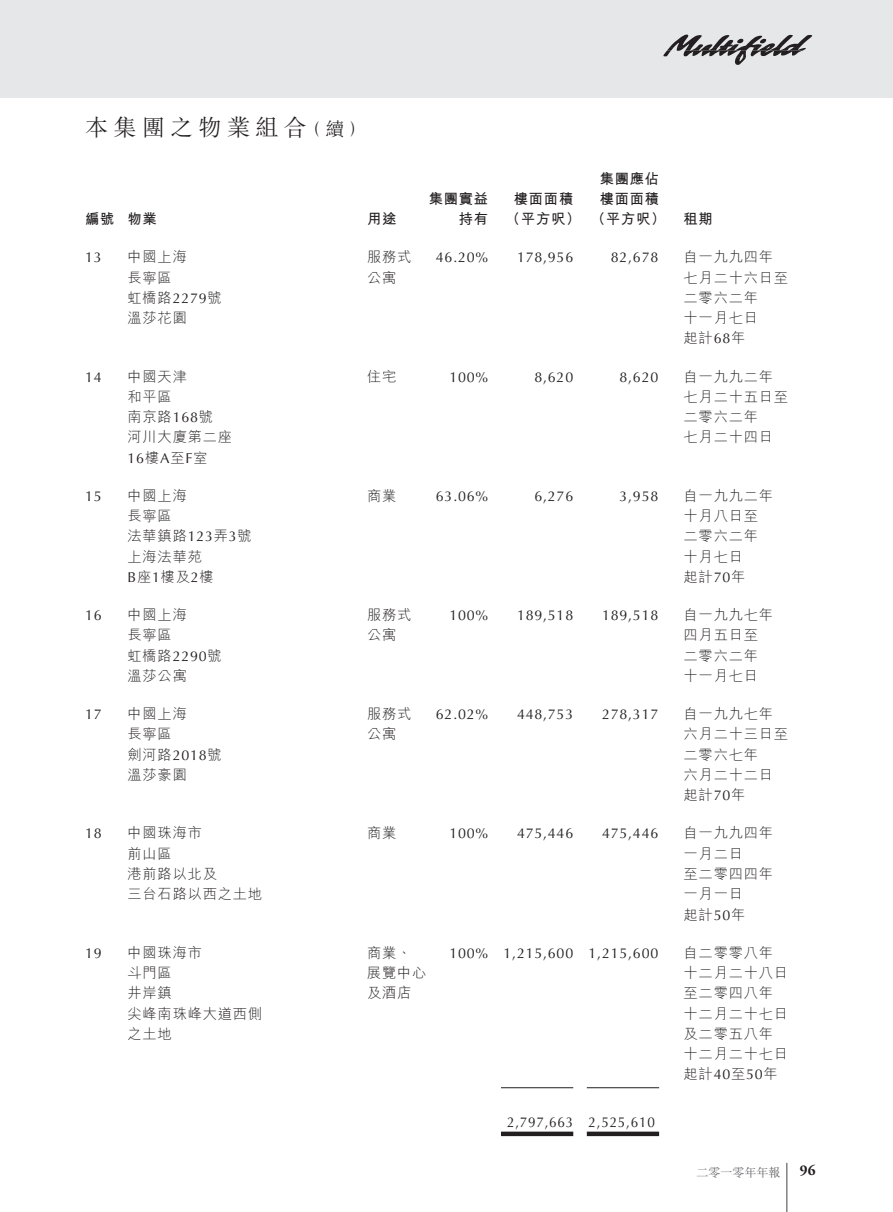
<style>
.page{position:relative;width:893px;height:1212px;background:#fff}
.page>*{position:absolute;margin:0;border:0;box-sizing:border-box;transform-origin:0 0}
.t1{font:300 23.25px "M Sung HK";letter-spacing:.22em;color:#231f20}
.t2{font:700 15px "Adobe Garamond Pro";color:#231f20}
.t3{font:300 14.25px/20.2px "M Hei HK";letter-spacing:.055em;color:#231f20}
.t4{font:14.25px "Optima LT Std";letter-spacing:.055em;color:#231f20}
.t5{font:700 14.25px "M Hei HK";letter-spacing:.055em;color:#231f20}
.t6{font:14.25px "Optima LT Std";letter-spacing:.055em;color:#231f20;scale:.95 1}
.t7{font:300 12px "M Sung HK";color:#57585a}
.s1{font-size:18.75px}
.s2{font-family:"Optima LT Std";font-weight:400}
.s3{font-family:"M Hei HK";font-weight:300}
</style>
<div class="page">
<div style="left:0;top:0;width:893px;height:98px;background:#e6e7e9"></div>
<hr style="left:786px;top:1163px;width:1px;height:49px;background:#808285">
<svg style="left:663px;top:35px;width:149px;height:30px"></svg>
<hr style="left:501px;top:1087px;width:72px;height:1px;background:#231f20">
<hr style="left:587px;top:1087px;width:72px;height:1px;background:#231f20">
<div style="left:501px;top:1131px;width:72px;height:5px;background:#231f20"></div>
<div style="left:587px;top:1131px;width:72px;height:5px;background:#231f20"></div>
<p class="t1" style="left:85px;top:111px;width:284px">本集團之物業組合<span class="s1">（續）</span></p>
<p class="t5" style="left:600px;top:168px;width:61px">集團應佔</p>
<p class="t5" style="left:429px;top:188px;width:61px">集團實益</p>
<p class="t5" style="left:514px;top:188px;width:61px">樓面面積</p>
<p class="t5" style="left:600px;top:188px;width:61px">樓面面積</p>
<p class="t5" style="left:85px;top:209px;width:73px">編號 物業</p>
<p class="t5" style="left:367px;top:209px;width:31px">用途</p>
<p class="t5" style="left:459px;top:209px;width:208px">持有 （平方呎） （平方呎）</p>
<p class="t5" style="left:684px;top:209px;width:31px">租期</p>
<p class="t4" style="left:85px;top:249px;width:18px">13</p>
<p class="t3" style="left:128px;top:246px;width:61px">中國上海</p>
<p class="t3" style="left:367px;top:246px;width:46px">服務式</p>
<p class="t4" style="left:436px;top:249px;width:54px">46.20%</p>
<p class="t4" style="left:517px;top:249px;width:58px">178,956</p>
<p class="t4" style="left:611px;top:249px;width:49px">82,678</p>
<p class="t3" style="left:684px;top:246px;width:91px">自一九九四年</p>
<p class="t3" style="left:128px;top:267px;width:46px">長寧區</p>
<p class="t3" style="left:367px;top:267px;width:31px">公寓</p>
<p class="t3" style="left:684px;top:267px;width:106px">七月二十六日至</p>
<p class="t3" style="left:128px;top:287px;width:96px">虹橋路<span class="s2">2279</span>號</p>
<p class="t3" style="left:684px;top:287px;width:76px">二零六二年</p>
<p class="t3" style="left:128px;top:307px;width:61px">溫莎花園</p>
<p class="t3" style="left:684px;top:307px;width:76px">十一月七日起計<span class="s2">68</span>年</p>
<p class="t4" style="left:85px;top:369px;width:18px">14</p>
<p class="t3" style="left:128px;top:366px;width:61px">中國天津</p>
<p class="t3" style="left:367px;top:366px;width:31px">住宅</p>
<p class="t4" style="left:449px;top:369px;width:40px">100%</p>
<p class="t4" style="left:534px;top:369px;width:40px">8,620</p>
<p class="t4" style="left:619px;top:369px;width:40px">8,620</p>
<p class="t3" style="left:684px;top:366px;width:91px">自一九九二年</p>
<p class="t3" style="left:128px;top:386px;width:46px">和平區</p>
<p class="t3" style="left:684px;top:386px;width:106px">七月二十五日至</p>
<p class="t3" style="left:128px;top:406px;width:87px">南京路<span class="s2">168</span>號</p>
<p class="t3" style="left:684px;top:406px;width:76px">二零六二年</p>
<p class="t3" style="left:128px;top:426px;width:106px">河川大廈第二座</p>
<p class="t3" style="left:684px;top:426px;width:91px">七月二十四日</p>
<p class="t4" style="left:128px;top:450px;width:81px">16<span class="s3">樓</span>A<span class="s3">至</span>F<span class="s3">室</span></p>
<p class="t4" style="left:85px;top:488px;width:18px">15</p>
<p class="t3" style="left:128px;top:485px;width:61px">中國上海</p>
<p class="t3" style="left:367px;top:485px;width:31px">商業</p>
<p class="t4" style="left:436px;top:488px;width:54px">63.06%</p>
<p class="t4" style="left:534px;top:488px;width:40px">6,276</p>
<p class="t4" style="left:619px;top:488px;width:40px">3,958</p>
<p class="t3" style="left:684px;top:485px;width:91px">自一九九二年</p>
<p class="t3" style="left:128px;top:505px;width:46px">長寧區</p>
<p class="t3" style="left:684px;top:505px;width:76px">十月八日至</p>
<p class="t3" style="left:128px;top:525px;width:126px">法華鎮路<span class="s2">123</span>弄<span class="s2">3</span>號</p>
<p class="t3" style="left:684px;top:525px;width:76px">二零六二年</p>
<p class="t3" style="left:128px;top:546px;width:76px">上海法華苑</p>
<p class="t3" style="left:684px;top:546px;width:61px">十月七日</p>
<p class="t3" style="left:128px;top:566px;width:88px"><span class="s2">B</span>座<span class="s2">1</span>樓及<span class="s2">2</span>樓</p>
<p class="t3" style="left:684px;top:566px;width:63px">起計<span class="s2">70</span>年</p>
<p class="t4" style="left:85px;top:607px;width:18px">16</p>
<p class="t3" style="left:128px;top:604px;width:61px">中國上海</p>
<p class="t3" style="left:367px;top:604px;width:46px">服務式</p>
<p class="t4" style="left:449px;top:607px;width:40px">100%</p>
<p class="t4" style="left:517px;top:607px;width:58px">189,518</p>
<p class="t4" style="left:602px;top:607px;width:58px">189,518</p>
<p class="t3" style="left:684px;top:604px;width:91px">自一九九七年</p>
<p class="t3" style="left:128px;top:624px;width:46px">長寧區</p>
<p class="t3" style="left:367px;top:624px;width:31px">公寓</p>
<p class="t3" style="left:684px;top:624px;width:76px">四月五日至</p>
<p class="t3" style="left:128px;top:645px;width:96px">虹橋路<span class="s2">2290</span>號</p>
<p class="t3" style="left:684px;top:645px;width:76px">二零六二年</p>
<p class="t3" style="left:128px;top:665px;width:61px">溫莎公寓</p>
<p class="t3" style="left:684px;top:665px;width:76px">十一月七日</p>
<p class="t4" style="left:85px;top:706px;width:18px">17</p>
<p class="t3" style="left:128px;top:703px;width:61px">中國上海</p>
<p class="t3" style="left:367px;top:703px;width:46px">服務式</p>
<p class="t4" style="left:436px;top:706px;width:54px">62.02%</p>
<p class="t4" style="left:517px;top:706px;width:58px">448,753</p>
<p class="t4" style="left:602px;top:706px;width:58px">278,317</p>
<p class="t3" style="left:684px;top:703px;width:91px">自一九九七年</p>
<p class="t3" style="left:128px;top:723px;width:46px">長寧區</p>
<p class="t3" style="left:367px;top:723px;width:31px">公寓</p>
<p class="t3" style="left:684px;top:723px;width:106px">六月二十三日至</p>
<p class="t3" style="left:128px;top:744px;width:96px">劍河路<span class="s2">2018</span>號</p>
<p class="t3" style="left:684px;top:744px;width:76px">二零六七年</p>
<p class="t3" style="left:128px;top:764px;width:61px">溫莎豪園</p>
<p class="t3" style="left:684px;top:764px;width:91px">六月二十二日起計<span class="s2">70</span>年</p>
<p class="t4" style="left:85px;top:825px;width:18px">18</p>
<p class="t3" style="left:128px;top:822px;width:76px">中國珠海市</p>
<p class="t3" style="left:367px;top:822px;width:31px">商業</p>
<p class="t4" style="left:449px;top:825px;width:40px">100%</p>
<p class="t4" style="left:517px;top:825px;width:58px">475,446</p>
<p class="t4" style="left:602px;top:825px;width:58px">475,446</p>
<p class="t3" style="left:684px;top:822px;width:91px">自一九九四年</p>
<p class="t3" style="left:128px;top:843px;width:46px">前山區</p>
<p class="t3" style="left:684px;top:843px;width:61px">一月二日</p>
<p class="t3" style="left:128px;top:863px;width:91px">港前路以北及</p>
<p class="t3" style="left:684px;top:863px;width:91px">至二零四四年</p>
<p class="t3" style="left:128px;top:883px;width:136px">三台石路以西之土地</p>
<p class="t3" style="left:684px;top:883px;width:63px">一月一日起計<span class="s2">50</span>年</p>
<p class="t4" style="left:85px;top:945px;width:18px">19</p>
<p class="t3" style="left:128px;top:942px;width:76px">中國珠海市</p>
<p class="t3" style="left:367px;top:942px;width:46px">商業、</p>
<p class="t4" style="left:449px;top:945px;width:210px">100% 1,215,600 1,215,600</p>
<p class="t3" style="left:684px;top:942px;width:91px">自二零零八年</p>
<p class="t3" style="left:128px;top:962px;width:46px">斗門區</p>
<p class="t3" style="left:367px;top:962px;width:61px">展覽中心</p>
<p class="t3" style="left:684px;top:962px;width:106px">十二月二十八日</p>
<p class="t3" style="left:128px;top:982px;width:46px">井岸鎮</p>
<p class="t3" style="left:367px;top:982px;width:46px">及酒店</p>
<p class="t3" style="left:684px;top:982px;width:91px">至二零四八年</p>
<p class="t3" style="left:128px;top:1002px;width:136px">尖峰南珠峰大道西側</p>
<p class="t3" style="left:684px;top:1002px;width:106px">十二月二十七日</p>
<p class="t3" style="left:128px;top:1023px;width:46px">之土地</p>
<p class="t3" style="left:684px;top:1023px;width:106px">及二零五八年十二月二十七日起計<span class="s2">40</span>至<span class="s2">50</span>年</p>
<p class="t6" style="left:507px;top:1114px;width:157px">2,797,663 2,525,610</p>
<p class="t7" style="left:696px;top:1164px;width:85px">二零一零年年報</p>
<p class="t2" style="left:800px;top:1162px;width:17px">96</p>
</div>
